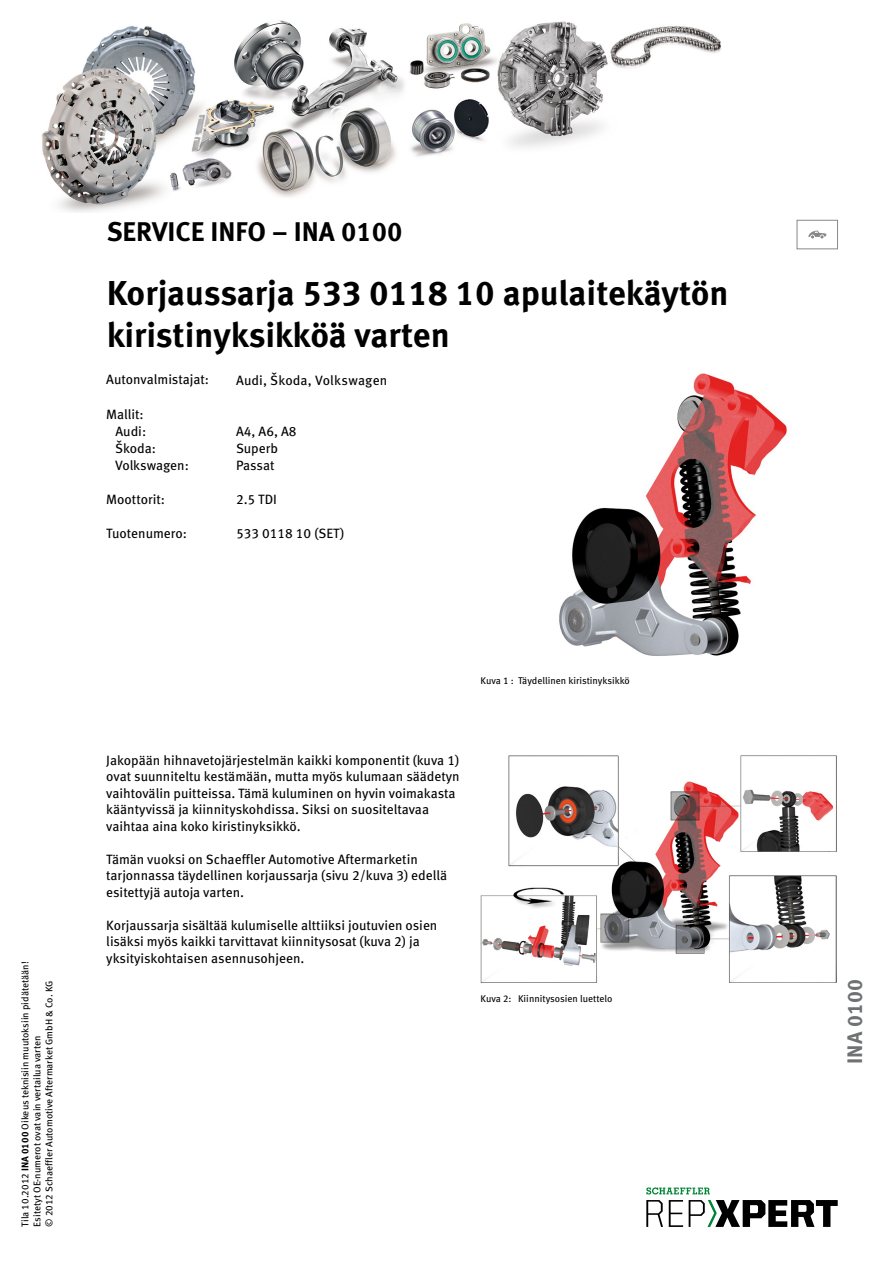
<style>
.page{position:relative;width:893px;height:1263px;background:#fff}
.page>*{position:absolute;margin:0;border:0;box-sizing:border-box;transform-origin:0 0}
.t1{font:700 34.5px/41.4px "Meta Pro";letter-spacing:-.005em;color:#000}
.t2{font:700 27px "Meta Pro";color:#000}
.t3{font:700 21px "Meta Pro";color:#707172}
.t4{font:13.5px/16.5px "Meta Pro";letter-spacing:-.005em;color:#000}
.t5{font:9.75px/12px "Meta Pro";color:#000}
.s1{font-weight:700}
</style>
<div class="page">
<img style="left:559px;top:373px;width:229px;height:283px">
<img style="left:481px;top:756px;width:355px;height:226px">
<div style="left:797px;top:220px;width:41px;height:29px;border:1px solid #87888a"></div>
<svg style="left:808px;top:231px;width:18px;height:7px"></svg>
<img style="left:42px;top:20px;width:679px;height:192px">
<svg style="left:646px;top:1200px;width:17px;height:27px"></svg>
<svg style="left:669px;top:1200px;width:14px;height:27px"></svg>
<svg style="left:689px;top:1200px;width:149px;height:27px"></svg>
<svg style="left:646px;top:1187px;width:64px;height:7px"></svg>
<h2 class="t2" style="left:107px;top:210px;width:297px">SERVICE INFO – INA 0100</h2>
<h1 class="t1" style="left:107px;top:270px;width:623px">Korjaussarja 533 0118 10 apulaitekäytön kiristinyksikköä varten</h1>
<p class="t4" style="left:106px;top:370px;width:104px">Autonvalmistajat:</p>
<p class="t4" style="left:236px;top:371px;width:153px">Audi, Škoda, Volkswagen</p>
<p class="t4" style="left:106px;top:405px;width:41px;line-height:17px;text-align:right">Mallit:<br>Audi:</p>
<p class="t4" style="left:236px;top:422px;width:62px">A4, A6, A8</p>
<p class="t4" style="left:115px;top:439px;width:42px">Škoda:</p>
<p class="t4" style="left:236px;top:439px;width:44px">Superb</p>
<p class="t4" style="left:115px;top:456px;width:75px">Volkswagen:</p>
<p class="t4" style="left:236px;top:456px;width:40px">Passat</p>
<p class="t4" style="left:106px;top:490px;width:60px">Moottorit:</p>
<p class="t4" style="left:236px;top:490px;width:43px">2.5 TDI</p>
<p class="t4" style="left:106px;top:524px;width:82px">Tuotenumero:</p>
<p class="t4" style="left:236px;top:524px;width:110px">533 0118 10 (SET)</p>
<p class="t5" style="left:19px;top:1227px;width:267px;rotate:-90deg">Tila 10.2012 <span class="s1">INA 0100</span> Oikeus teknisiin muutoksiin pidätetään!<br>Esitetyt OE-numerot ovat vain vertailua varten<br>© 2012 Schaeffler Automotive Aftermarket GmbH &amp; Co. KG</p>
<p class="t5" style="left:480px;top:674px;width:151px">Kuva 1 : Täydellinen kiristinyksikkö</p>
<p class="t4" style="left:106px;top:751px;width:355px">Jakopään hihnavetojärjestelmän kaikki komponentit (kuva 1) ovat suunniteltu kestämään, mutta myös kulumaan säädetyn vaihtovälin puitteissa. Tämä kuluminen on hyvin voimakasta kääntyvissä ja kiinnityskohdissa. Siksi on suositeltavaa vaihtaa aina koko kiristinyksikkö.</p>
<p class="t4" style="left:106px;top:850px;width:342px">Tämän vuoksi on Schaeffler Automotive Aftermarketin tarjonnassa täydellinen korjaussarja (sivu 2/kuva 3) edellä esitettyjä autoja varten.</p>
<p class="t4" style="left:106px;top:916px;width:333px">Korjaussarja sisältää kulumiselle alttiiksi joutuvien osien lisäksi myös kaikki tarvittavat kiinnitysosat (kuva 2) ja yksityiskohtaisen asennusohjeen.</p>
<p class="t5" style="left:480px;top:992px;width:134px">Kuva 2: Kiinnitysosien luettelo</p>
<h3 class="t3" style="left:838px;top:1064px;width:86px;rotate:-90deg">INA 0100</h3>
</div>
